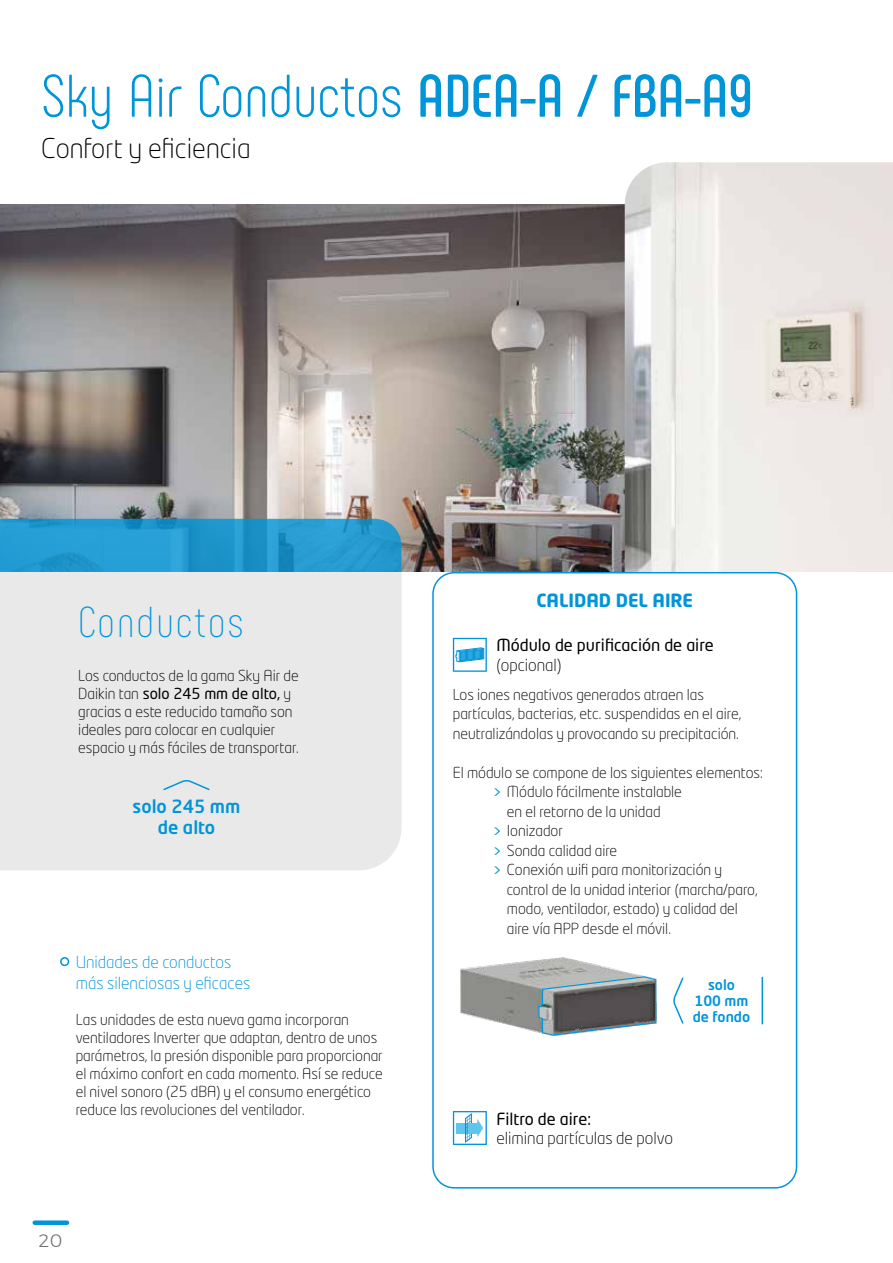
<style>
.page{position:relative;width:893px;height:1263px;background:#fff}
.page>*{position:absolute;margin:0;border:0;box-sizing:border-box;transform-origin:0 0}
.t1{font:300 60px "Phenomena";color:#0095d8}
.t2{font:200 43.2px "Phenomena";letter-spacing:.05em;color:#0095d8}
.t3{font:300 27px "Neo Tech Std";color:#000}
.t4{font:500 18px/21px "Neo Tech Std";color:#0095d8;text-align:center}
.t5{font:700 18px "Neo Tech Std";color:#0095d8}
.t6{font:300 18px "Montserrat";color:#707172}
.t7{font:300 16.5px/21px "Neo Tech Std";color:#0095d8}
.t8{font:16.5px "Neo Tech Std";color:#000}
.t9{font:300 16.5px "Neo Tech Std";color:#000}
.t10{font:300 15px/18px "Neo Tech Std";color:#000}
.t11{font:500 14.1px/16px "Neo Tech Std";color:#0095d8;text-align:center}
.s1{font-weight:700}
.s2{font-weight:400}
.s3{font-weight:400;color:#0095d8}
</style>
<div class="page">
<img style="left:0;top:204px;width:625px;height:368px">
<div style="left:0;top:572px;width:401px;height:298px;background:#e9e9ea"></div>
<svg style="left:0;top:519px;width:401px;height:53px;background:#2399ce"></svg>
<img style="left:625px;top:162px;width:268px;height:410px">
<svg style="left:162px;top:778px;width:49px;height:13px"></svg>
<div style="left:35px;top:1220px;width:32px;height:5px;background:#0095d8"></div>
<div style="left:432px;top:572px;width:365px;height:616px;border:2px solid #0095d8;border-radius:21px"></div>
<svg style="left:453px;top:1111px;width:34px;height:34px"></svg>
<img style="left:461px;top:957px;width:182px;height:76px">
<svg style="left:538px;top:976px;width:119px;height:60px;background:#787e81"></svg>
<svg style="left:673px;top:977px;width:11px;height:47px"></svg>
<hr style="left:762px;top:977px;width:1px;height:47px;background:#0095d8">
<svg style="left:453px;top:638px;width:34px;height:34px"></svg>
<div style="left:60px;top:957px;width:9px;height:9px;border:2px solid #0095d8;border-radius:50%"></div>
<h1 class="t1" style="left:41px;top:61px;width:713px">Sky Air Conductos <span class="s1">ADEA-A / FBA-A9</span></h1>
<h3 class="t3" style="left:41px;top:132px;width:211px">Confort y eficiencia</h3>
<h2 class="t2" style="left:78px;top:597px;width:167px">Conductos</h2>
<p class="t10" style="left:78px;top:666px;width:222px">Los conductos de la gama Sky Air de Daikin tan <span class="s2">solo 245 mm de alto,</span> y gracias a este reducido tamaño son ideales para colocar en cualquier espacio y más fáciles de transportar.</p>
<p class="t4" style="left:133px;top:796px;width:109px">solo 245 mm de alto</p>
<p class="t7" style="left:76px;top:951px;width:176px">Unidades de conductos más silenciosas y eficaces</p>
<p class="t10" style="left:76px;top:1010px;width:309px">Las unidades de esta nueva gama incorporan ventiladores Inverter que adaptan, dentro de unos parámetros, la presión disponible para proporcionar el máximo confort en cada momento. Así se reduce el nivel sonoro (25 dBA) y el consumo energético reduce las revoluciones del ventilador.</p>
<p class="t6" style="left:39px;top:1227px;width:25px">20</p>
<p class="t5" style="left:536px;top:589px;width:158px">CALIDAD DEL AIRE</p>
<p class="t8" style="left:496px;top:635px;width:219px">Módulo de purificación de aire</p>
<p class="t9" style="left:496px;top:655px;width:66px">(opcional)</p>
<p class="t10" style="left:453px;top:684px;width:290px;line-height:19.5px">Los iones negativos generados atraen las partículas, bacterias, etc. suspendidas en el aire, neutralizándolas y provocando su precipitación.</p>
<p class="t10" style="left:453px;top:763px;width:311px">El módulo se compone de los siguientes elementos:</p>
<p class="t10" style="left:493px;top:783px;width:191px"><span class="s3">&gt;</span> Módulo fácilmente instalable</p>
<p class="t10" style="left:507px;top:802px;width:155px">en el retorno de la unidad</p>
<p class="t10" style="left:493px;top:822px;width:72px"><span class="s3">&gt;</span> Ionizador</p>
<p class="t10" style="left:493px;top:841px;width:126px"><span class="s3">&gt;</span> Sonda calidad aire</p>
<p class="t10" style="left:493px;top:861px;width:231px"><span class="s3">&gt;</span> Conexión wifi para monitorización y</p>
<p class="t10" style="left:507px;top:880px;width:252px">control de la unidad interior (marcha/paro,</p>
<p class="t10" style="left:507px;top:900px;width:233px">modo, ventilador, estado) y calidad del</p>
<p class="t10" style="left:507px;top:919px;width:165px">aire vía APP desde el móvil.</p>
<p class="t11" style="left:693px;top:976px;width:59px">solo<br>100 mm de fondo</p>
<p class="t8" style="left:496px;top:1108px;width:96px">Filtro de aire:</p>
<p class="t9" style="left:496px;top:1128px;width:178px">elimina partículas de polvo</p>
</div>
